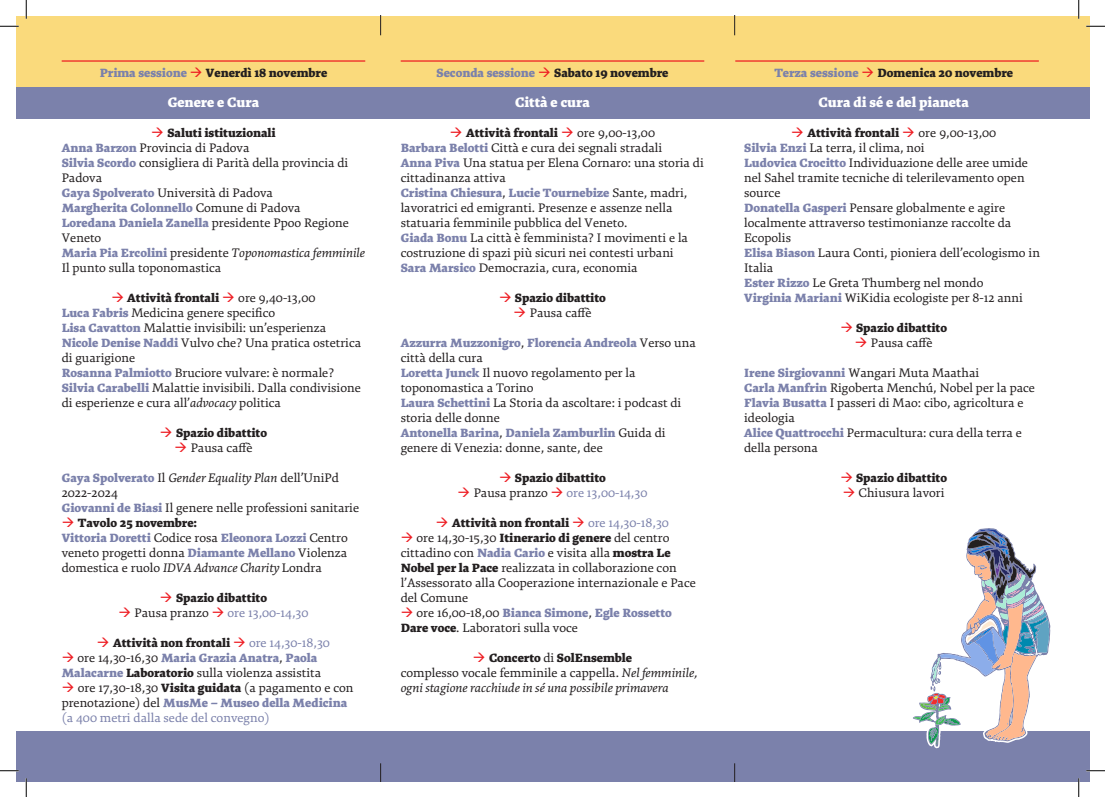
<style>
.page{position:relative;width:1105px;height:797px;background:#fff}
.page>*{position:absolute;margin:0;border:0;box-sizing:border-box;transform-origin:0 0}
.t1{font:900 15px "Alice";color:#fff}
.Nomi{font:13.12px/15px "Alice";color:#231f20}
.t2{font:900 13.12px "Alice";color:#231f20}
.t3{font:900 13.12px/15px "Alice";color:#7b81ab}
.t4{font:italic 13.12px/15px "Alice";color:#231f20}
.t5{font:13.12px "Alice";color:#7b81ab}
.Testo_tondo{font:13.12px "Alice";color:#231f20}
.s1{color:#7b81ab}
.s2{color:#ee1d23}
.s3{font-weight:900;color:#7b81ab}
.s4{font-weight:400;color:#231f20}
.s5{font-style:italic}
.s6{font-weight:400}
.s7{color:#231f20}
.s8{font-weight:400;color:#7b81ab}
.s9{font-weight:900}
.s10{font-style:normal}
</style>
<div class="page">
<div style="left:16px;top:16px;width:1073px;height:71px;background:#fada7c"></div>
<div style="left:16px;top:730px;width:1073px;height:51px;background:#7b81ab"></div>
<div style="left:16px;top:87px;width:1073px;height:31px;background:#7b81ab"></div>
<svg style="left:910px;top:528px;width:143px;height:221px"></svg>
<svg style="left:734px;top:16px;width:1px;height:19px"></svg>
<svg style="left:380px;top:16px;width:1px;height:19px"></svg>
<svg style="left:380px;top:763px;width:1px;height:18px"></svg>
<svg style="left:734px;top:763px;width:1px;height:18px"></svg>
<hr style="left:62px;top:60px;width:303px;height:2px;background:#ee1d23">
<hr style="left:401px;top:60px;width:303px;height:2px;background:#ee1d23">
<hr style="left:735px;top:60px;width:304px;height:2px;background:#ee1d23">
<svg style="left:0;top:25px;width:19px;height:2px"></svg>
<svg style="left:1086px;top:25px;width:19px;height:2px"></svg>
<svg style="left:0;top:770px;width:19px;height:1px"></svg>
<svg style="left:1086px;top:770px;width:19px;height:1px"></svg>
<svg style="left:25px;top:0;width:2px;height:19px"></svg>
<svg style="left:25px;top:778px;width:2px;height:19px"></svg>
<svg style="left:1078px;top:0;width:1px;height:19px"></svg>
<svg style="left:1078px;top:778px;width:1px;height:19px"></svg>
<p class="t2" style="left:100px;top:65px;width:229px"><span class="s1">Prima sessione</span> <span class="s2">→</span> Venerdì 18 novembre</p>
<p class="t1" style="left:168px;top:94px;width:93px">Genere e Cura</p>
<p class="t2" style="left:151px;top:125px;width:126px"><span class="s2">→</span> Saluti istituzionali</p>
<p class="Testo_tondo" style="left:62px;top:140px;width:189px"><span class="s3">Anna Barzon</span> Provincia di Padova</p>
<p class="Nomi" style="left:62px;top:155px;width:288px"><span class="s3">Silvia Scordo</span> consigliera di Parità della provincia di<br>Padova</p>
<p class="Nomi" style="left:62px;top:185px;width:213px"><span class="s3">Gaya Spolverato</span> Università di Padova</p>
<p class="t3" style="left:62px;top:200px;width:240px">Margherita Colonnello <span class="s4">Comune di Padova</span></p>
<p class="Nomi" style="left:62px;top:215px;width:289px"><span class="s3">Loredana Daniela Zanella</span> presidente Ppoo Regione<br>Veneto</p>
<p class="Nomi" style="left:62px;top:245px;width:305px"><span class="s3">Maria Pia Ercolini</span> presidente <span class="s5">Toponomastica femminile<br></span>Il punto sulla toponomastica</p>
<p class="t2" style="left:111px;top:290px;width:206px"><span class="s2">→</span> Attività frontali <span class="s2">→</span> <span class="s6">ore 9,40-13,00</span></p>
<p class="Nomi" style="left:62px;top:305px;width:215px"><span class="s3">Luca Fabris</span> Medicina genere specifico</p>
<p class="Nomi" style="left:62px;top:320px;width:266px"><span class="s3">Lisa Cavatton</span> Malattie invisibili: un’esperienza</p>
<p class="Nomi" style="left:62px;top:335px;width:301px"><span class="s3">Nicole Denise Naddi</span> Vulvo che? Una pratica ostetrica di guarigione</p>
<p class="Nomi" style="left:62px;top:365px;width:274px"><span class="s3">Rosanna Palmiotto</span> Bruciore vulvare: è normale?</p>
<p class="Nomi" style="left:62px;top:380px;width:301px"><span class="s3">Silvia Carabelli</span> Malattie invisibili. Dalla condivisione di esperienze e cura all’<span class="s5">advocacy</span> politica</p>
<p class="t2" style="left:160px;top:425px;width:109px"><span class="s2">→</span> Spazio dibattito</p>
<p class="Nomi" style="left:174px;top:440px;width:79px"><span class="s2">→</span> Pausa caffè</p>
<p class="Nomi" style="left:62px;top:470px;width:279px"><span class="s3">Gaya Spolverato</span> Il <span class="s5">Gender Equality Plan</span> dell’UniPd<br>2022-2024</p>
<p class="Nomi" style="left:62px;top:500px;width:299px"><span class="s3">Giovanni de Biasi</span> Il genere nelle professioni sanitarie</p>
<p class="t2" style="left:62px;top:515px;width:137px"><span class="s2">→</span> Tavolo 25 novembre:</p>
<p class="Nomi" style="left:62px;top:530px;width:288px;text-align:justify"><span class="s3">Vittoria Doretti</span> Codice rosa <span class="s3">Eleonora Lozzi</span> Centro veneto progetti donna <span class="s3">Diamante Mellano</span> Violenza domestica e ruolo <span class="s5">IDVA Advance Charity</span> Londra</p>
<p class="t2" style="left:160px;top:590px;width:109px"><span class="s2">→</span> Spazio dibattito</p>
<p class="t5" style="left:118px;top:605px;width:192px"><span class="s2">→</span> <span class="s7">Pausa pranzo</span> <span class="s2">→</span> ore 13,00-14,30</p>
<p class="t2" style="left:97px;top:635px;width:235px"><span class="s2">→</span> Attività non frontali <span class="s2">→</span> <span class="s8">ore 14,30-18,30</span></p>
<p class="Nomi" style="left:62px;top:650px;width:261px"><span class="s2">→</span> ore 14,30-16,30 <span class="s3">Maria Grazia Anatra</span>, <span class="s3">Paola<br>Malacarne</span> <span class="s9">Laboratorio</span> sulla violenza assistita</p>
<p class="Nomi" style="left:62px;top:680px;width:293px"><span class="s2">→</span> ore 17,30-18,30 <span class="s9">Visita guidata</span> (a pagamento e con prenotazione) del <span class="s3">MusMe – Museo della Medicina</span></p>
<p class="t5" style="left:62px;top:710px;width:209px">(a 400 metri dalla sede del convegno)</p>
<p class="t2" style="left:437px;top:65px;width:233px"><span class="s1">Seconda sessione</span> <span class="s2">→</span> Sabato 19 novembre</p>
<p class="t1" style="left:515px;top:94px;width:76px">Città e cura</p>
<p class="t2" style="left:450px;top:125px;width:207px"><span class="s2">→</span> Attività frontali <span class="s2">→</span> <span class="s6">ore 9,00-13,00</span></p>
<p class="Nomi" style="left:401px;top:140px;width:263px"><span class="s3">Barbara Belotti</span> Città e cura dei segnali stradali</p>
<p class="Nomi" style="left:401px;top:155px;width:305px"><span class="s3">Anna Piva</span> Una statua per Elena Cornaro: una storia di cittadinanza attiva</p>
<p class="Nomi" style="left:401px;top:185px;width:288px"><span class="s3">Cristina Chiesura</span>, <span class="s3">Lucie Tournebize</span> Sante, madri, lavoratrici ed emigranti. Presenze e assenze nella statuaria femminile pubblica del Veneto.</p>
<p class="Nomi" style="left:401px;top:230px;width:289px"><span class="s3">Giada Bonu</span> La città è femminista? I movimenti e la costruzione di spazi più sicuri nei contesti urbani</p>
<p class="Nomi" style="left:401px;top:260px;width:238px"><span class="s3">Sara Marsico</span> Democrazia, cura, economia</p>
<p class="t2" style="left:499px;top:290px;width:108px"><span class="s2">→</span> Spazio dibattito</p>
<p class="Nomi" style="left:513px;top:305px;width:79px"><span class="s2">→</span> Pausa caffè</p>
<p class="t3" style="left:401px;top:335px;width:297px">Azzurra Muzzonigro<span class="s4">,</span> Florencia Andreola <span class="s4">Verso una città della cura</span></p>
<p class="Nomi" style="left:401px;top:365px;width:236px"><span class="s3">Loretta Junck</span> Il nuovo regolamento per la toponomastica a Torino</p>
<p class="Nomi" style="left:401px;top:395px;width:282px"><span class="s3">Laura Schettini</span> La Storia da ascoltare: i podcast di storia delle donne</p>
<p class="Nomi" style="left:401px;top:425px;width:266px"><span class="s3">Antonella Barina</span>, <span class="s3">Daniela Zamburlin</span> Guida di genere di Venezia: donne, sante, dee</p>
<p class="t2" style="left:499px;top:470px;width:108px"><span class="s2">→</span> Spazio dibattito</p>
<p class="t5" style="left:457px;top:485px;width:191px"><span class="s2">→</span> <span class="s7">Pausa pranzo</span> <span class="s2">→</span> ore 13,00-14,30</p>
<p class="t2" style="left:436px;top:515px;width:235px"><span class="s2">→</span> Attività non frontali <span class="s2">→</span> <span class="s8">ore 14,30-18,30</span></p>
<p class="Nomi" style="left:401px;top:530px;width:297px"><span class="s2">→</span> ore 14,30-15,30 <span class="s9">Itinerario di genere</span> del centro cittadino con <span class="s3">Nadia Cario</span> e visita alla <span class="s9">mostra Le Nobel per la Pace</span> realizzata in collaborazione con l’Assessorato alla Cooperazione internazionale e Pace del Comune</p>
<p class="t3" style="left:401px;top:605px;width:273px"><span class="s2">→</span> <span class="s4">ore 16,00-18,00</span> Bianca Simone<span class="s4">,</span> Egle Rossetto</p>
<p class="Nomi" style="left:401px;top:620px;width:179px"><span class="s9">Dare voce</span>. Laboratori sulla voce</p>
<p class="t2" style="left:473px;top:650px;width:161px"><span class="s2">→</span> Concerto <span class="s6">di</span> SolEnsemble</p>
<p class="t4" style="left:401px;top:665px;width:299px"><span class="s10">complesso vocale femminile a cappella.</span> Nel femminile, ogni stagione racchiude in sé una possibile primavera</p>
<p class="t2" style="left:774px;top:65px;width:240px"><span class="s1">Terza sessione</span> <span class="s2">→</span> Domenica 20 novembre</p>
<p class="t1" style="left:819px;top:94px;width:152px">Cura di sé e del pianeta</p>
<p class="t2" style="left:791px;top:125px;width:207px"><span class="s2">→</span> Attività frontali <span class="s2">→</span> <span class="s6">ore 9,00-13,00</span></p>
<p class="Nomi" style="left:744px;top:140px;width:182px"><span class="s3">Silvia Enzi</span> La terra, il clima, noi</p>
<p class="Nomi" style="left:744px;top:155px;width:285px"><span class="s3">Ludovica Crocitto</span> Individuazione delle aree umide nel Sahel tramite tecniche di telerilevamento open source</p>
<p class="Nomi" style="left:744px;top:200px;width:269px"><span class="s3">Donatella Gasperi</span> Pensare globalmente e agire localmente attraverso testimonianze raccolte da<br>Ecopolis</p>
<p class="Nomi" style="left:744px;top:245px;width:297px"><span class="s3">Elisa Biason</span> Laura Conti, pioniera dell’ecologismo in<br>Italia</p>
<p class="Nomi" style="left:744px;top:275px;width:241px"><span class="s3">Ester Rizzo</span> Le Greta Thumberg nel mondo</p>
<p class="Nomi" style="left:744px;top:290px;width:280px"><span class="s3">Virginia Mariani</span> WiKidia ecologiste per 8-12 anni</p>
<p class="t2" style="left:840px;top:320px;width:108px"><span class="s2">→</span> Spazio dibattito</p>
<p class="Nomi" style="left:855px;top:335px;width:79px"><span class="s2">→</span> Pausa caffè</p>
<p class="Nomi" style="left:744px;top:365px;width:237px"><span class="s3">Irene Sirgiovanni</span> Wangari Muta Maathai</p>
<p class="Nomi" style="left:744px;top:380px;width:292px"><span class="s3">Carla Manfrin</span> Rigoberta Menchú, Nobel per la pace</p>
<p class="Nomi" style="left:744px;top:395px;width:281px"><span class="s3">Flavia Busatta</span> I passeri di Mao: cibo, agricoltura e ideologia</p>
<p class="Nomi" style="left:744px;top:425px;width:279px"><span class="s3">Alice Quattrocchi</span> Permacultura: cura della terra e della persona</p>
<p class="t2" style="left:840px;top:470px;width:108px"><span class="s2">→</span> Spazio dibattito</p>
<p class="Nomi" style="left:843px;top:485px;width:103px"><span class="s2">→</span> Chiusura lavori</p>
</div>
